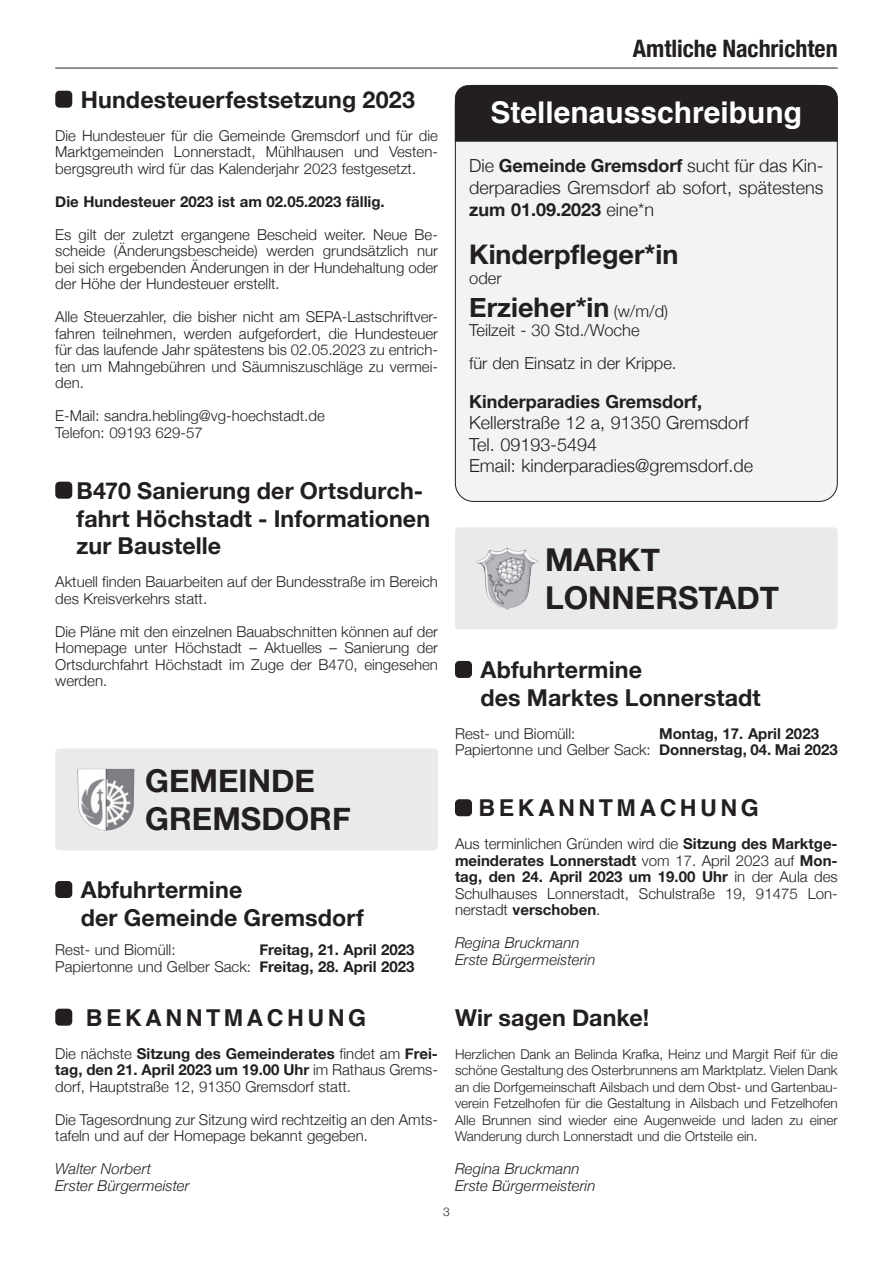
<style>
.page{position:relative;width:893px;height:1263px;background:#fff}
.page>*{position:absolute;margin:0;border:0;box-sizing:border-box;transform-origin:0 0}
.t1{font:700 31.5px/37.8px "Helvetica Neue";color:#231f20}
.t2{font:700 30px "Helvetica";color:#fff}
.t3{font:700 27px "Helvetica Neue";color:#231f20}
.t4{font:700 condensed 24px "Helvetica Neue";color:#231f20}
.t5{font:700 23.25px/27.9px "Helvetica Neue";letter-spacing:.005em;color:#231f20}
.t6{font:700 23.25px "Helvetica";letter-spacing:.15em;color:#231f20}
.t7{font:300 18px/21.6px "Helvetica Neue";color:#231f20;text-align:justify}
.t8{font:700 18px "Helvetica Neue";color:#231f20}
.t9{font:300 16.5px/33px "Helvetica Neue";color:#231f20}
.t10{font:300 15px/16.5px "Helvetica Neue";color:#231f20;text-align:justify}
.t11{font:700 15px/16.5px "Helvetica Neue";color:#231f20;text-align:right}
.t12{font:italic 300 15px/16.5px "Helvetica Neue";letter-spacing:.01em;color:#231f20}
.t13{font:300 13.5px/16.5px "Helvetica Neue";color:#231f20;text-align:justify}
.t14{font:300 12px "Helvetica Neue";color:#231f20}
.s1{font-weight:300}
.s2{font-weight:700}
.s3{font-weight:300;font-size:16.5px}
</style>
<div class="page">
<hr style="left:55px;top:68px;width:783px;height:1px;background:#231f20">
<div style="left:55px;top:748px;width:383px;height:102px;background:#e9eaeb;border-radius:4px"></div>
<img style="left:77px;top:769px;width:5px;height:49px">
<div style="left:455px;top:527px;width:383px;height:102px;background:#e9eaeb;border-radius:4px"></div>
<img style="left:476px;top:548px;width:62px;height:62px">
<div style="left:55px;top:91px;width:17px;height:17px;background:#231f20;border-radius:4px"></div>
<div style="left:55px;top:482px;width:17px;height:17px;background:#231f20;border-radius:4px"></div>
<div style="left:55px;top:881px;width:17px;height:17px;background:#231f20;border-radius:4px"></div>
<div style="left:55px;top:1009px;width:17px;height:17px;background:#231f20;border-radius:4px"></div>
<div style="left:455px;top:85px;width:382px;height:416px;background:#f2f3f4;border-radius:18px"></div>
<div style="left:455px;top:85px;width:383px;height:57px;background:#231f20"></div>
<div style="left:455px;top:661px;width:17px;height:17px;background:#231f20;border-radius:4px"></div>
<div style="left:455px;top:799px;width:17px;height:17px;background:#231f20;border-radius:4px"></div>
<h3 class="t5" style="left:81px;top:85px;width:336px">Hundesteuerfestsetzung 2023</h3>
<p class="t10" style="left:55px;top:127px;width:384px">Die Hundesteuer für die Gemeinde Gremsdorf und für die Marktgemeinden Lonnerstadt, Mühlhausen und Vesten&shy;bergsgreuth wird für das Kalenderjahr 2023 festgesetzt.</p>
<p class="t11" style="left:55px;top:193px;width:331px">Die Hundesteuer 2023 ist am 02.05.2023 fällig.</p>
<p class="t10" style="left:55px;top:226px;width:384px">Es gilt der zuletzt ergangene Bescheid weiter. Neue Be&shy;scheide (Änderungsbescheide) werden grundsätzlich nur bei sich ergebenden Änderungen in der Hundehaltung oder der Höhe der Hundesteuer erstellt.</p>
<p class="t10" style="left:55px;top:309px;width:384px">Alle Steuerzahler, die bisher nicht am SEPA-Lastschriftver&shy;fahren teilnehmen, werden aufgefordert, die Hundesteuer für das laufende Jahr spätestens bis 02.05.2023 zu entrich&shy;ten um Mahngebühren und Säumniszuschläge zu vermei&shy;den.</p>
<p class="t10" style="left:55px;top:408px;width:271px">E-Mail: sandra.hebling@vg-hoechstadt.de<br>Telefon: 09193 629-57</p>
<h3 class="t5" style="left:77px;top:476px;width:355px">B470 Sanierung der Ortsdurch&shy;fahrt Höchstadt - Informationen zur Baustelle</h3>
<p class="t10" style="left:55px;top:574px;width:384px">Aktuell finden Bauarbeiten auf der Bundesstraße im Bereich des Kreisverkehrs statt.</p>
<p class="t10" style="left:55px;top:624px;width:384px">Die Pläne mit den einzelnen Bauabschnitten können auf der Homepage unter Höchstadt – Aktuelles – Sanierung der Ortsdurchfahrt Höchstadt im Zuge der B470, eingesehen werden.</p>
<h1 class="t1" style="left:145px;top:762px;width:207px">GEMEINDE<br>GREMSDORF</h1>
<h3 class="t5" style="left:81px;top:876px;width:285px">Abfuhrtermine<br>der Gemeinde Gremsdorf</h3>
<p class="t10" style="left:55px;top:942px;width:122px">Rest- und Biomüll:</p>
<p class="t11" style="left:55px;top:941px;width:361px">Freitag, 21. April 2023<br><span class="s1">Papiertonne und Gelber Sack:</span> Freitag, 28. April 2023</p>
<h3 class="t6" style="left:86px;top:1008px;width:282px">BEKANNTMACHUNG</h3>
<p class="t10" style="left:55px;top:1045px;width:384px">Die nächste <span class="s2">Sitzung des Gemeinderates</span> findet am <span class="s2">Frei&shy;tag, den 21. April 2023 um 19.00 Uhr</span> im Rathaus Grems&shy;dorf, Hauptstraße 12, 91350 Gremsdorf statt.</p>
<p class="t10" style="left:55px;top:1111px;width:384px">Die Tagesordnung zur Sitzung wird rechtzeitig an den Amts&shy;tafeln und auf der Homepage bekannt gegeben.</p>
<p class="t12" style="left:55px;top:1162px;width:136px">Walter Norbert<br>Erster Bürgermeister</p>
<h3 class="t4" style="left:633px;top:40px;width:206px">Amtliche Nachrichten</h3>
<h2 class="t2" style="left:490px;top:101px;width:313px">Stellenausschreibung</h2>
<p class="t7" style="left:469px;top:155px;width:356px">Die <span class="s2">Gemeinde Gremsdorf</span> sucht für das Kin&shy;derparadies Gremsdorf ab sofort, spätestens <span class="s2">zum 01.09.2023</span> eine*n</p>
<h3 class="t3" style="left:469px;top:240px;width:211px">Kinderpfleger*in</h3>
<p class="t9" style="left:469px;top:262px;width:34px">oder</p>
<h3 class="t3" style="left:469px;top:292px;width:200px">Erzieher*in <span class="s3">(w/m/d)</span></h3>
<p class="t9" style="left:469px;top:314px;width:209px">Teilzeit - 30 Std./Woche<br>für den Einsatz in der Krippe.</p>
<p class="t8" style="left:469px;top:391px;width:235px">Kinderparadies Gremsdorf,</p>
<p class="t7" style="left:469px;top:412px;width:285px;text-align:left">Kellerstraße 12 a, 91350 Gremsdorf<br>Tel. 09193-5494<br>Email: kinderparadies@gremsdorf.de</p>
<h1 class="t1" style="left:545px;top:541px;width:235px">MARKT<br>LONNERSTADT</h1>
<h3 class="t5" style="left:480px;top:656px;width:282px">Abfuhrtermine<br>des Marktes Lonnerstadt</h3>
<p class="t10" style="left:455px;top:725px;width:122px">Rest- und Biomüll:</p>
<p class="t11" style="left:455px;top:725px;width:384px;text-align:left;text-indent:204px">Montag, 17. April 2023<br><span class="s1">Papiertonne und Gelber Sack:</span> Donnerstag, 04. Mai 2023</p>
<h3 class="t6" style="left:478px;top:799px;width:282px">BEKANNTMACHUNG</h3>
<p class="t10" style="left:455px;top:836px;width:384px">Aus terminlichen Gründen wird die <span class="s2">Sitzung des Marktge&shy;meinderates Lonnerstadt</span> vom 17. April 2023 auf <span class="s2">Mon&shy;tag, den 24. April 2023 um 19.00 Uhr</span> in der Aula des Schulhauses Lonnerstadt, Schulstraße 19, 91475 Lon&shy;nerstadt <span class="s2">verschoben</span>.</p>
<p class="t12" style="left:455px;top:936px;width:142px">Regina Bruckmann<br>Erste Bürgermeisterin</p>
<h3 class="t5" style="left:455px;top:1003px;width:196px">Wir sagen Danke!</h3>
<p class="t13" style="left:455px;top:1046px;width:384px">Herzlichen Dank an Belinda Krafka, Heinz und Margit Reif für die schöne Gestaltung des Osterbrunnens am Marktplatz. Vielen Dank an die Dorfgemeinschaft Ailsbach und dem Obst- und Gartenbau&shy;verein Fetzelhofen für die Gestaltung in Ailsbach und Fetzelhofen Alle Brunnen sind wieder eine Augenweide und laden zu einer Wanderung durch Lonnerstadt und die Ortsteile ein.</p>
<p class="t12" style="left:455px;top:1162px;width:142px">Regina Bruckmann<br>Erste Bürgermeisterin</p>
<p class="t14" style="left:443px;top:1205px;width:8px">3</p>
</div>
